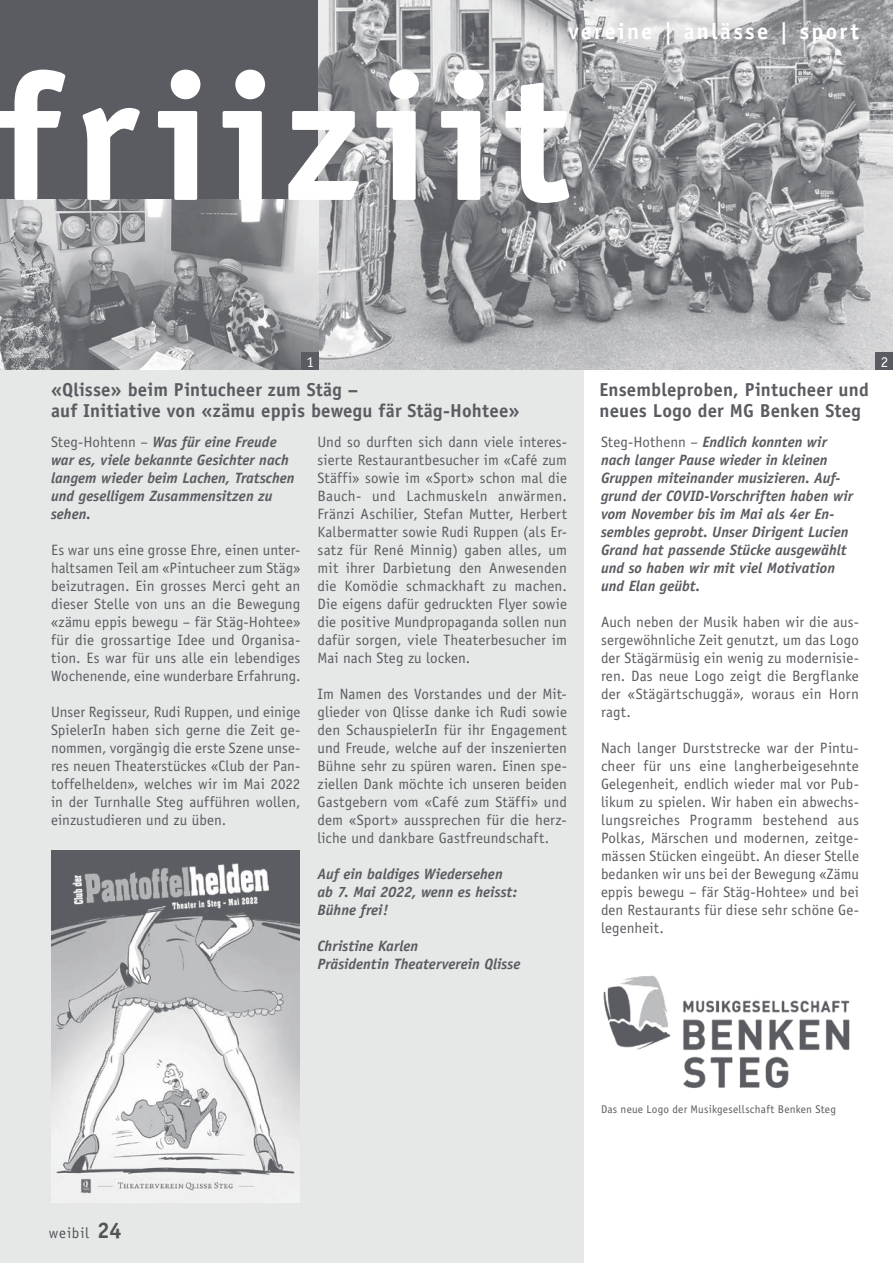
<style>
.page{position:relative;width:893px;height:1263px;background:#fff}
.page>*{position:absolute;margin:0;border:0;box-sizing:border-box;transform-origin:0 0}
.t1{font:700 180px "Officina Sans";letter-spacing:.045em;color:#fff}
.t2{font:700 22.5px "Officina Sans";letter-spacing:.095em;color:#fff}
.t3{font:700 18.75px/21px "Officina Sans";letter-spacing:.01em;color:#5a5c61}
.t4{font:15px/18px "Officina Sans";letter-spacing:.005em;color:#5a5c61;text-align:justify}
.t5{font:italic 700 15px/18px "Officina Sans";color:#5a5c61}
.t6{font:15px "Officina Sans";color:#fff}
.t7{font:11.25px "Officina Sans";letter-spacing:.02em;color:#5a5c61}
.s1{font-weight:400;font-style:normal}
.s2{font-weight:700;font-size:22.5px}
</style>
<div class="page">
<div style="left:0;top:0;width:893px;height:370px;background:#5a5c61"></div>
<img style="left:603px;top:975px;width:247px;height:114px">
<img style="left:319px;top:0;width:574px;height:370px">
<div style="left:876px;top:353px;width:17px;height:17px;background:#5a5c61"></div>
<div style="left:0;top:370px;width:584px;height:893px;background:#e6e7e7"></div>
<img style="left:51px;top:850px;width:249px;height:352px">
<img style="left:0;top:200px;width:319px;height:170px">
<div style="left:302px;top:353px;width:17px;height:17px;background:#5a5c61"></div>
<h2 class="t2" style="left:568px;top:17px;width:292px">vereine | anlässe | sport</h2>
<h1 class="t1" style="left:-5px;top:26px;width:576px">friiziit</h1>
<p class="t6" style="left:306px;top:353px;width:9px">1</p>
<p class="t3" style="left:51px;top:379px;width:470px">«Qlisse» beim Pintucheer zum Stäg –<br>auf Initiative von «zämu eppis bewegu fär Stäg-Hohtee»</p>
<p class="t5" style="left:51px;top:432px;width:245px"><span class="s1">Steg-Hohtenn –</span> Was für eine Freude war es, viele bekannte Gesichter nach langem wieder beim Lachen, Tratschen und geselligem Zusammensitzen zu sehen.</p>
<p class="t4" style="left:51px;top:540px;width:251px">Es war uns eine grosse Ehre, einen unter&shy;haltsamen Teil am «Pintucheer zum Stäg» beizutragen. Ein grosses Merci geht an dieser Stelle von uns an die Bewegung «zämu eppis bewegu – fär Stäg-Hohtee» für die grossartige Idee und Organisa&shy;tion. Es war für uns alle ein lebendiges Wochenende, eine wunderbare Erfahrung.</p>
<p class="t4" style="left:51px;top:702px;width:251px">Unser Regisseur, Rudi Ruppen, und einige SpielerIn haben sich gerne die Zeit ge&shy;nommen, vorgängig die erste Szene unse&shy;res neuen Theaterstückes «Club der Pan&shy;toffelhelden», welches wir im Mai 2022 in der Turnhalle Steg aufführen wollen, einzustudieren und zu üben.</p>
<p class="t4" style="left:317px;top:432px;width:251px">Und so durften sich dann viele interes&shy;sierte Restaurantbesucher im «Café zum Stäffi» sowie im «Sport» schon mal die Bauch- und Lachmuskeln anwärmen.<br>Fränzi Aschilier, Stefan Mutter, Herbert Kalbermatter sowie Rudi Ruppen (als Er&shy;satz für René Minnig) gaben alles, um mit ihrer Darbietung den Anwesenden die Komödie schmackhaft zu machen.<br>Die eigens dafür gedruckten Flyer sowie die positive Mundpropaganda sollen nun dafür sorgen, viele Theaterbesucher im Mai nach Steg zu locken.</p>
<p class="t4" style="left:317px;top:684px;width:251px">Im Namen des Vorstandes und der Mit&shy;glieder von Qlisse danke ich Rudi sowie den SchauspielerIn für ihr Engagement und Freude, welche auf der inszenierten Bühne sehr zu spüren waren. Einen spe&shy;ziellen Dank möchte ich unseren beiden Gastgebern vom «Café zum Stäffi» und dem «Sport» aussprechen für die herz&shy;liche und dankbare Gastfreundschaft.</p>
<p class="t5" style="left:317px;top:864px;width:201px">Auf ein baldiges Wiedersehen ab 7. Mai 2022, wenn es heisst:<br>Bühne frei!</p>
<p class="t5" style="left:317px;top:936px;width:204px">Christine Karlen<br>Präsidentin Theaterverein Qlisse</p>
<p class="t3" style="left:599px;top:379px;width:271px">Ensembleproben, Pintucheer und neues Logo der MG Benken Steg</p>
<p class="t5" style="left:601px;top:432px;width:254px"><span class="s1">Steg-Hothenn –</span> Endlich konnten wir nach langer Pause wieder in kleinen Gruppen miteinander musizieren. Auf&shy;grund der COVID-Vorschriften haben wir vom November bis im Mai als 4er En&shy;sembles geprobt. Unser Dirigent Lucien Grand hat passende Stücke ausgewählt und so haben wir mit viel Motivation und Elan geübt.</p>
<p class="t4" style="left:601px;top:612px;width:259px">Auch neben der Musik haben wir die aus&shy;sergewöhnliche Zeit genutzt, um das Logo der Stägärmüsig ein wenig zu modernisie&shy;ren. Das neue Logo zeigt die Bergflanke der «Stägärtschuggä», woraus ein Horn ragt.</p>
<p class="t4" style="left:601px;top:738px;width:259px">Nach langer Durststrecke war der Pintu&shy;cheer für uns eine langherbeigesehnte Gelegenheit, endlich wieder mal vor Pub&shy;likum zu spielen. Wir haben ein abwechs&shy;lungsreiches Programm bestehend aus Polkas, Märschen und modernen, zeitge&shy;mässen Stücken eingeübt. An dieser Stelle bedanken wir uns bei der Bewegung «Zämu eppis bewegu – fär Stäg-Hohtee» und bei den Restaurants für diese sehr schöne Ge&shy;legenheit.</p>
<p class="t6" style="left:881px;top:353px;width:9px">2</p>
<p class="t4" style="left:49px;top:1224px;width:74px">weibil <span class="s2">24</span></p>
<p class="t7" style="left:601px;top:1102px;width:237px">Das neue Logo der Musikgesellschaft Benken Steg</p>
</div>
